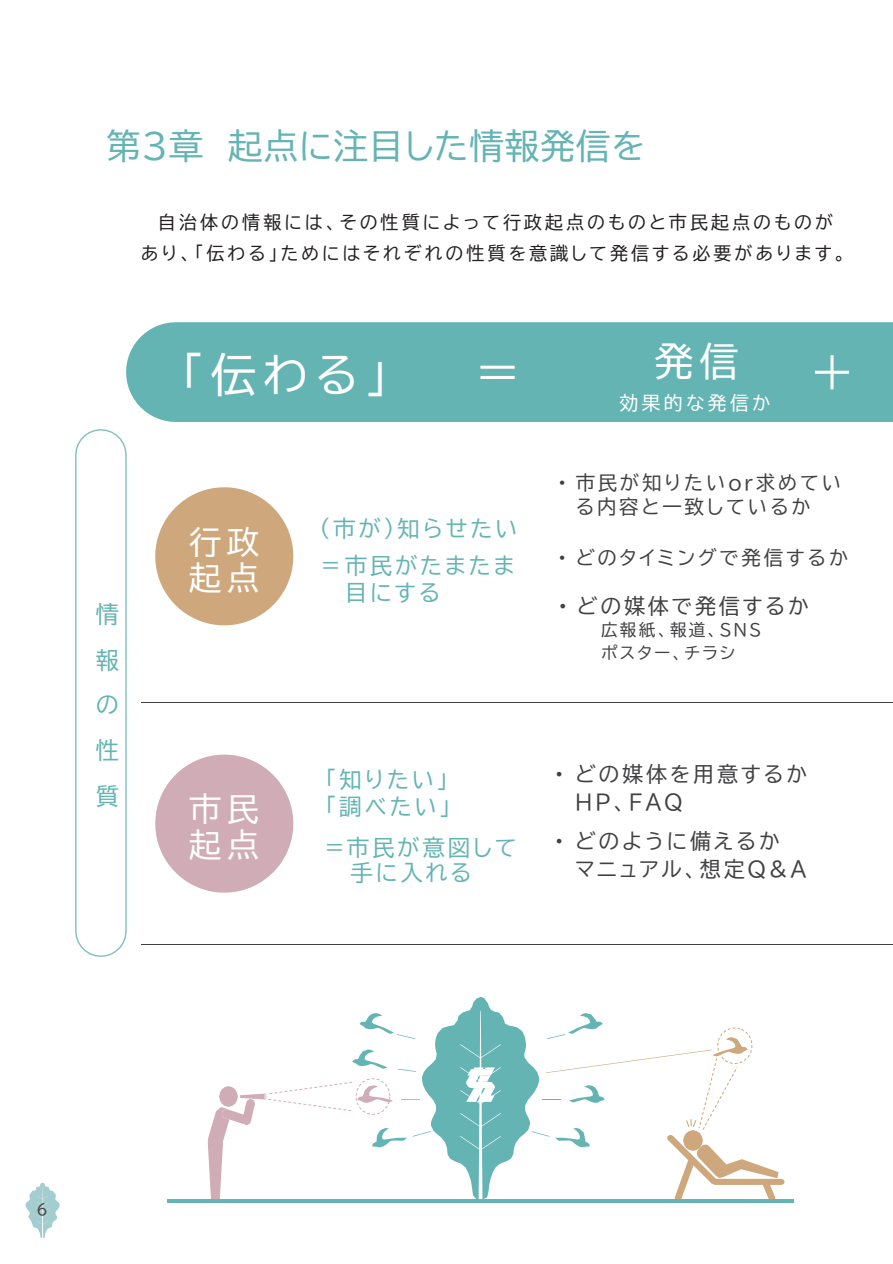
<style>
.page{position:relative;width:893px;height:1264px;background:#fff}
.page>*{position:absolute;margin:0;border:0;box-sizing:border-box;transform-origin:0 0}
.t1{font:45.75px "BIZ UDP Gothic";color:#fff}
.t2{font:39px "BIZ UDP Gothic";color:#fff}
.t3{font:34.5px "BIZ UDP Gothic";letter-spacing:.025em;color:#65b4b4}
.t4{font:32.25px/36px "BIZ UDP Gothic";letter-spacing:.17em;color:#fff}
.t5{font:23.25px "BIZ UDP Gothic";color:#65b4b4}
.t6{font:22.5px/27px "BIZ UDP Gothic";letter-spacing:.12em;color:#65b4b4}
.t7{font:21px/27.9px "BIZ UDP Gothic";letter-spacing:.13em;color:#414042}
.t8{font:19.5px/24px "BIZ UDP Gothic";letter-spacing:.14em;color:#414042}
.t9{font:18.75px "BIZ UDP Gothic";letter-spacing:.185em;color:#fff}
.t10{font:18px/31.7px "BIZ UDP Gothic";letter-spacing:.17em;color:#231f20;text-align:center}
.t11{font:16.5px/22.4px "BIZ UDP Gothic";letter-spacing:.14em;color:#414042}
.t12{font:15px "BIZ UDP Gothic";color:#414042}
</style>
<div class="page">
<div style="left:126px;top:322px;width:766px;height:100px;background:#65b4b4"></div>
<hr style="left:142px;top:702px;width:750px;height:1px;background:#414042">
<hr style="left:142px;top:943px;width:750px;height:1px;background:#414042">
<svg style="left:155px;top:487px;width:138px;height:138px"></svg>
<svg style="left:155px;top:754px;width:138px;height:138px"></svg>
<img style="left:219px;top:1086px;width:18px;height:19px">
<img style="left:223px;top:1099px;width:17px;height:24px">
<svg style="left:208px;top:1106px;width:23px;height:92px"></svg>
<hr style="left:167px;top:1198px;width:626px;height:4px;background:#65b4b4">
<svg style="left:240px;top:997px;width:544px;height:202px"></svg>
<hr style="left:480px;top:365px;width:34px;height:3px;background:#fff">
<hr style="left:480px;top:376px;width:34px;height:3px;background:#fff">
<hr style="left:814px;top:370px;width:35px;height:3px;background:#fff">
<hr style="left:830px;top:355px;width:3px;height:34px;background:#fff">
<svg style="left:75px;top:429px;width:52px;height:528px"></svg>
<svg style="left:26px;top:1182px;width:34px;height:55px"></svg>
<p class="t3" style="left:106px;top:129px;width:540px">第３章 起点に注目した情報発信を</p>
<p class="t10" style="left:141px;top:206px;width:706px">自治体の情報には、その性質によって行政起点のものと市民起点のものが<br>あり、「伝わる」ためにはそれぞれの性質を意識して発信する必要があります。</p>
<p class="t5" style="left:96px;top:602px;width:24px">情</p>
<p class="t5" style="left:96px;top:648px;width:24px">報</p>
<p class="t5" style="left:96px;top:693px;width:23px">の</p>
<p class="t5" style="left:96px;top:738px;width:24px">性</p>
<p class="t5" style="left:96px;top:783px;width:24px">質</p>
<p class="t1" style="left:181px;top:351px;width:209px">「伝わる」</p>
<p class="t4" style="left:189px;top:523px;width:71px">行政起点</p>
<p class="t6" style="left:319px;top:514px;width:199px">(市が)知らせたい</p>
<p class="t6" style="left:345px;top:552px;width:171px;text-indent:-25px">＝市民がたまたま目にする</p>
<p class="t4" style="left:189px;top:790px;width:71px">市民起点</p>
<p class="t6" style="left:325px;top:765px;width:124px">「知りたい」</p>
<p class="t6" style="left:325px;top:792px;width:127px">「調べたい」</p>
<p class="t6" style="left:350px;top:834px;width:167px;line-height:25.5px;text-indent:-25px">=市民が意図して手に入れる</p>
<p class="t2" style="left:654px;top:341px;width:86px">発信</p>
<p class="t9" style="left:619px;top:393px;width:153px">効果的な発信か</p>
<p class="t8" style="left:575px;top:470px;width:267px;text-indent:-17px">• 市民が知りたいor求めている内容と一致しているか</p>
<p class="t8" style="left:558px;top:545px;width:291px">• どのタイミングで発信するか</p>
<p class="t7" style="left:558px;top:591px;width:252px">• どの媒体で発信するか</p>
<p class="t11" style="left:601px;top:619px;width:162px">広報紙、報道、SNSポスター、チラシ</p>
<p class="t7" style="left:575px;top:760px;width:233px;text-indent:-20px">• どの媒体を用意するか<br>HP、FAQ</p>
<p class="t7" style="left:575px;top:826px;width:233px;text-indent:-20px">• どのように備えるか<br>マニュアル、想定Q&amp;A</p>
<p class="t12" style="left:37px;top:1201px;width:13px">6</p>
</div>
